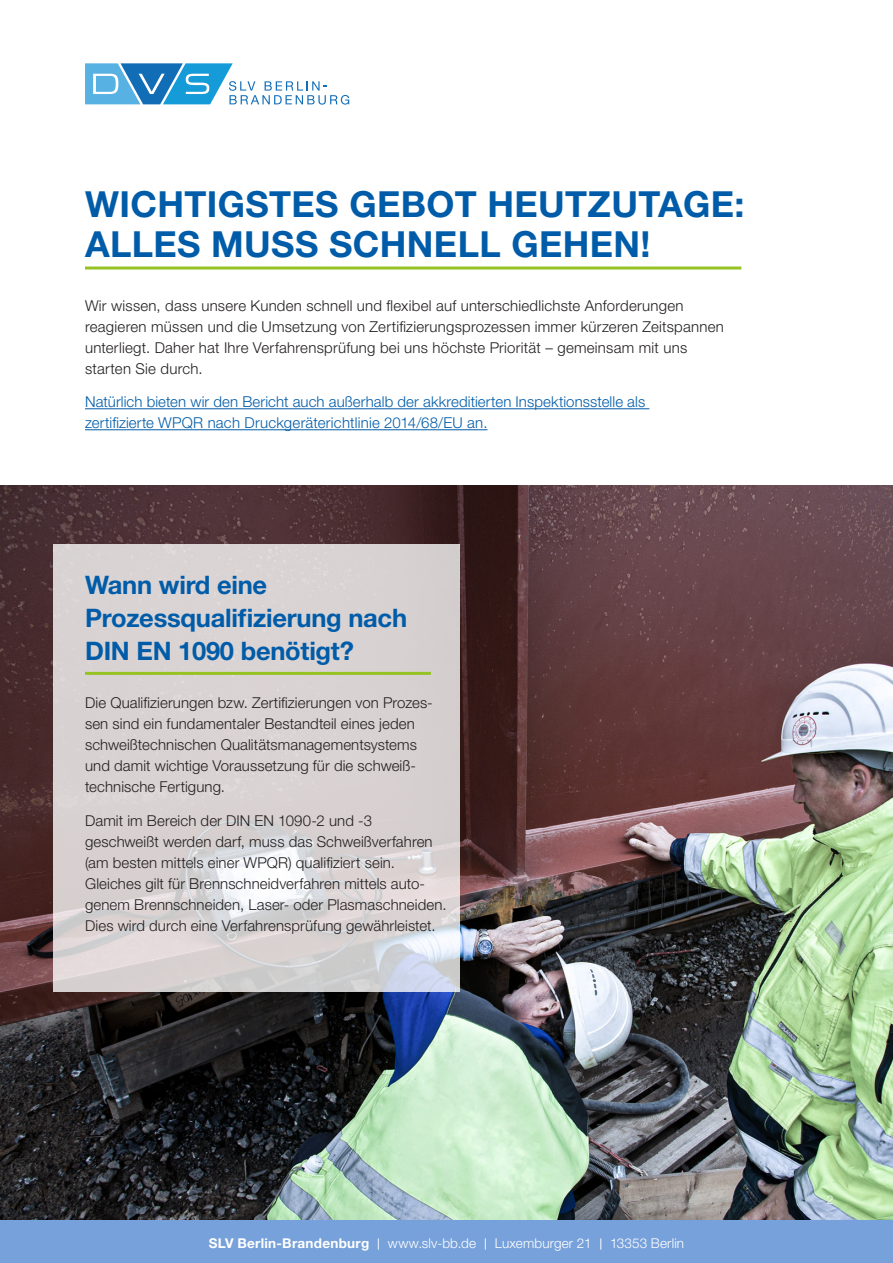
<style>
.page{position:relative;width:893px;height:1263px;background:#fff}
.page>*{position:absolute;margin:0;border:0;box-sizing:border-box;transform-origin:0 0}
.t1{font:700 36px/39.8px "Helvetica Neue LT Std";letter-spacing:.01em;color:#005ca8}
.t2{font:700 25.5px/33px "Helvetica Neue LT Std";letter-spacing:-.01em;color:#005ca8}
.t3{font:300 15px/21px "Helvetica Neue LT Std";letter-spacing:.01em;color:#231f20}
.t4{font:300 15px/21px "Helvetica Neue LT Std";letter-spacing:.01em;color:#005ca8}
.t5{font:300 13.5px "Helvetica Neue LT Std";letter-spacing:.01em;color:#fff}
.t6{font:300 12px "Helvetica Neue LT Std";color:#fff}
.s1{font-weight:700}
.s2{font-family:"Realist Wide";font-weight:400}
</style>
<div class="page">
<img style="left:0;top:486px;width:893px;height:734px">
<div style="left:0;top:1220px;width:893px;height:43px;background:#77a1da"></div>
<svg style="left:85px;top:63px;width:264px;height:42px"></svg>
<svg style="left:53px;top:544px;width:406px;height:447px;background:#d9d3d4"></svg>
<hr style="left:85px;top:408px;width:564px;height:1px;background:#005ca8">
<hr style="left:85px;top:429px;width:402px;height:1px;background:#005ca8">
<hr style="left:85px;top:266px;width:656px;height:3px;background:#96c223">
<hr style="left:85px;top:672px;width:346px;height:3px;background:#96c223">
<h1 class="t1" style="left:85px;top:184px;width:661px">WICHTIGSTES GEBOT HEUTZUTAGE:<br>ALLES MUSS SCHNELL GEHEN!</h1>
<p class="t3" style="left:85px;top:294px;width:640px">Wir wissen, dass unsere Kunden schnell und flexibel auf unterschiedlichste Anforderungen reagieren müssen und die Umsetzung von Zertifizierungsprozessen immer kürzeren Zeitspannen unterliegt. Daher hat Ihre Verfahrensprüfung bei uns höchste Priorität – gemeinsam mit uns starten Sie durch.</p>
<p class="t4" style="left:85px;top:391px;width:562px">Natürlich bieten wir den Bericht auch außerhalb der akkreditierten Inspektionsstelle als zertifizierte WPQR nach Druckgeräterichtlinie 2014/68/EU an.</p>
<h2 class="t2" style="left:85px;top:568px;width:324px">Wann wird eine<br>Prozessqualifizierung nach<br>DIN EN 1090 benötigt?</h2>
<p class="t3" style="left:85px;top:692px;width:349px">Die Qualifizierungen bzw. Zertifizierungen von Prozes&shy;sen sind ein fundamentaler Bestandteil eines jeden schweißtechnischen Qualitätsmanagementsystems und damit wichtige Voraussetzung für die schweiß&shy;technische Fertigung.</p>
<p class="t3" style="left:85px;top:809px;width:363px">Damit im Bereich der DIN EN 1090-2 und -3 geschweißt werden darf, muss das Schweißverfahren (am besten mittels einer WPQR) qualifiziert sein.<br>Gleiches gilt für Brennschneidverfahren mittels auto&shy;genem Brennschneiden, Laser- oder Plasmaschneiden.<br>Dies wird durch eine Verfahrensprüfung gewährleistet.</p>
<p class="t5" style="left:209px;top:1235px;width:477px"><span class="s1">SLV Berlin-Brandenburg</span> <span class="s2">|</span> www.slv-bb.de <span class="s2">|</span> Luxemburger 21 <span class="s2">|</span> 13353 Berlin</p>
<p class="t6" style="left:827px;top:1192px;width:8px">2</p>
</div>
